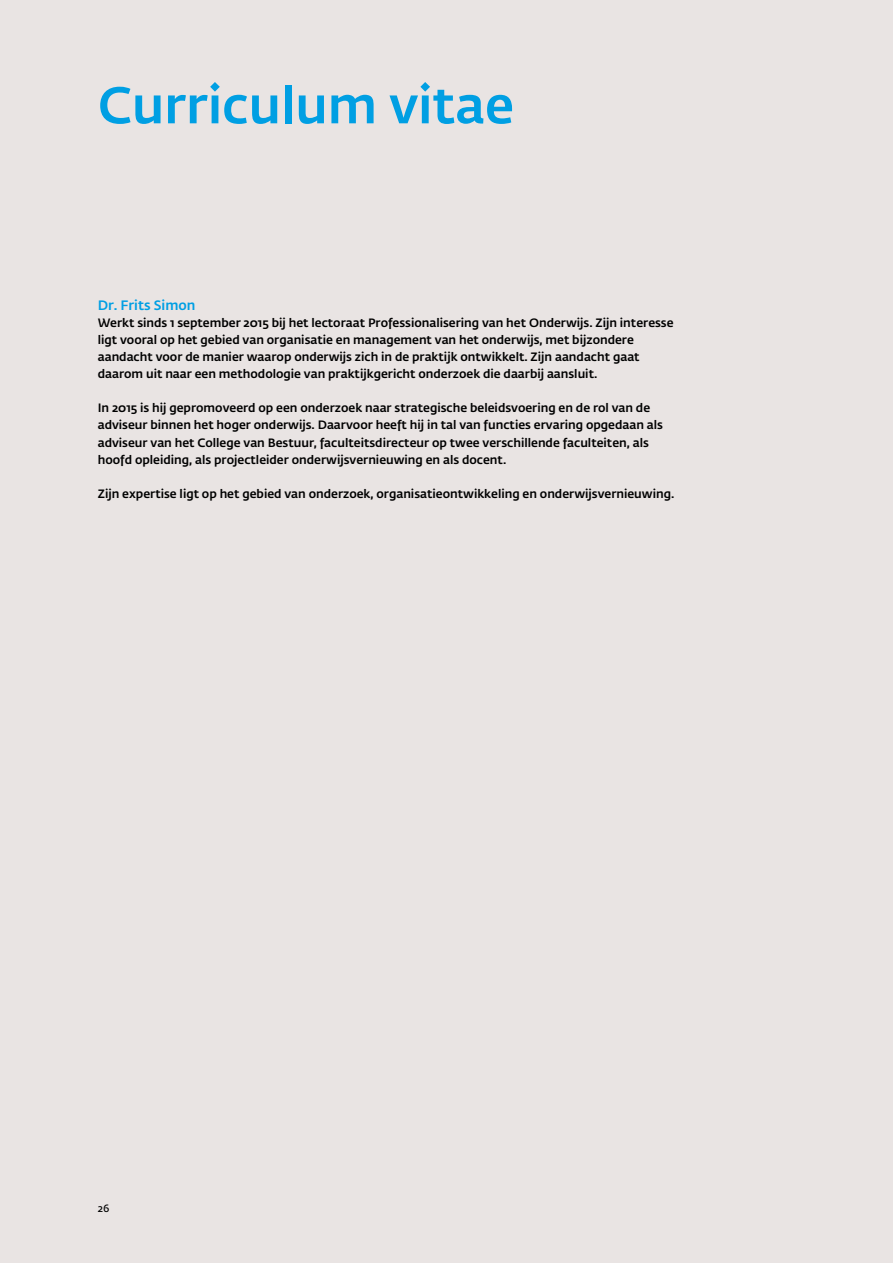
<style>
.page{position:relative;width:893px;height:1263px;background:#e9e4e3}
.page>*{position:absolute;margin:0;border:0;box-sizing:border-box;transform-origin:0 0}
.t1{font:500 51px "Fedra Sans Std";color:#009fe3}
.t2{font:500 13.5px "Fedra Sans Std";color:#009fe3}
.t3{font:500 12px/17px "Fedra Sans Std";color:#000}
.t4{font:600 10.5px "Fedra Sans Std";color:#000}
</style>
<div class="page">
<h1 class="t1" style="left:98px;top:74px;width:418px">Curriculum vitae</h1>
<p class="t2" style="left:98px;top:297px;width:99px">Dr. Frits Simon</p>
<p class="t3" style="left:98px;top:315px;width:577px">Werkt sinds 1 september 2015 bij het lectoraat Professionalisering van het Onderwijs. Zijn interesse ligt vooral op het gebied van organisatie en management van het onderwijs, met bijzondere aandacht voor de manier waarop onderwijs zich in de praktijk ontwikkelt. Zijn aandacht gaat daarom uit naar een methodologie van praktijkgericht onderzoek die daarbij aansluit.</p>
<p class="t3" style="left:98px;top:400px;width:567px">In 2015 is hij gepromoveerd op een onderzoek naar strategische beleidsvoering en de rol van de adviseur binnen het hoger onderwijs. Daarvoor heeft hij in tal van functies ervaring opgedaan als adviseur van het College van Bestuur, faculteitsdirecteur op twee verschillende faculteiten, als hoofd opleiding, als projectleider onderwijsvernieuwing en als docent.</p>
<p class="t3" style="left:98px;top:485px;width:578px">Zijn expertise ligt op het gebied van onderzoek, organisatieontwikkeling en onderwijsvernieuwing.</p>
<p class="t4" style="left:98px;top:1202px;width:13px">26</p>
</div>
